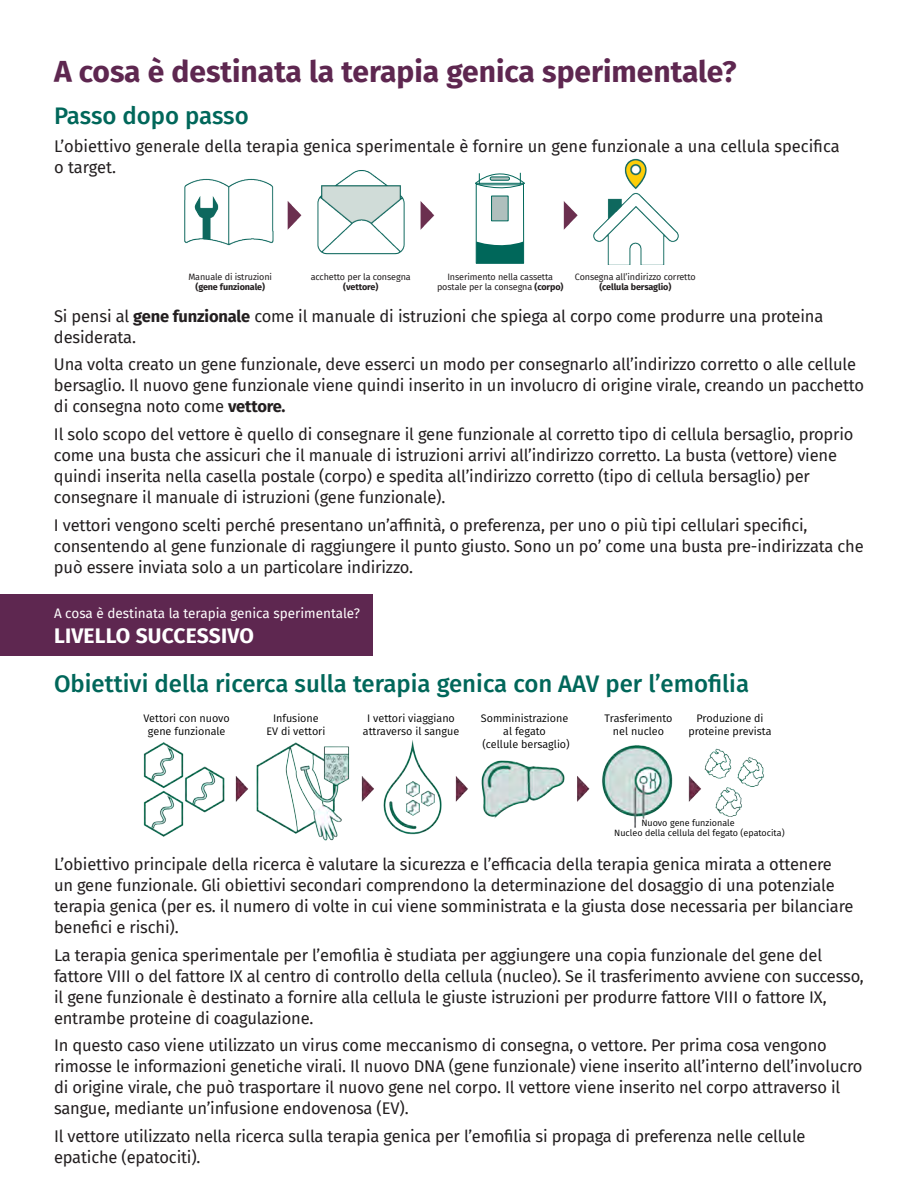
<style>
.page{position:relative;width:918px;height:1188px;background:#fff}
.page>*{position:absolute;margin:0;border:0;box-sizing:border-box;transform-origin:0 0}
.t1{font:700 30px "Fira Sans";color:#5e2750}
.t2{font:500 24px "Fira Sans";color:#00675a}
.t3{font:700 21px "Fira Sans";letter-spacing:.01em;color:#fff}
.t4{font:16.5px/21px "Fira Sans";letter-spacing:-.01em;color:#231f20}
.t5{font:13.5px "Fira Sans";color:#fff}
.t6{font:10.95px/13px "Fira Sans";color:#000;text-align:center}
.t7{font:9.15px/9.9px "Fira Sans";color:#000}
.t8{font:9px/10.5px "Fira Sans";letter-spacing:-.01em;color:#231f20;text-align:center}
.s1{font-weight:700}
</style>
<div class="page">
<img style="left:563px;top:158px;width:116px;height:106px">
<div style="left:0;top:594px;width:373px;height:62px;background:#5e2750"></div>
<img style="left:143px;top:740px;width:621px;height:101px">
<div style="left:639px;top:819px;width:90px;height:10px;background:#fff"></div>
<div style="left:629px;top:828px;width:91px;height:10px;background:#fff"></div>
<img style="left:184px;top:170px;width:251px;height:85px">
<svg style="left:475px;top:172px;width:50px;height:92px"></svg>
<p class="t1" style="left:54px;top:46px;width:684px">A cosa è destinata la terapia genica sperimentale?</p>
<p class="t2" style="left:54px;top:97px;width:196px">Passo dopo passo</p>
<p class="t4" style="left:54px;top:135px;width:787px">L’obiettivo generale della terapia genica sperimentale è fornire un gene funzionale a una cellula specifica o target.</p>
<p class="t8" style="left:188px;top:271px;width:85px">Manuale di istruzioni <span class="s1">(gene funzionale)</span></p>
<p class="t8" style="left:311px;top:271px;width:102px">acchetto per la consegna <span class="s1">(vettore)</span></p>
<p class="t8" style="left:575px;top:271px;width:122px">Consegna all’indirizzo corretto <span class="s1">(cellula bersaglio)</span></p>
<p class="t8" style="left:437px;top:271px;width:128px">Inserimento nella cassetta postale per la consegna <span class="s1">(corpo)</span></p>
<p class="t4" style="left:54px;top:305px;width:771px">Si pensi al <span class="s1">gene funzionale</span> come il manuale di istruzioni che spiega al corpo come produrre una proteina desiderata.</p>
<p class="t4" style="left:54px;top:354px;width:812px">Una volta creato un gene funzionale, deve esserci un modo per consegnarlo all’indirizzo corretto o alle cellule bersaglio. Il nuovo gene funzionale viene quindi inserito in un involucro di origine virale, creando un pacchetto di consegna noto come <span class="s1">vettore.</span></p>
<p class="t4" style="left:54px;top:423px;width:801px">Il solo scopo del vettore è quello di consegnare il gene funzionale al corretto tipo di cellula bersaglio, proprio come una busta che assicuri che il manuale di istruzioni arrivi all’indirizzo corretto. La busta (vettore) viene quindi inserita nella casella postale (corpo) e spedita all’indirizzo corretto (tipo di cellula bersaglio) per consegnare il manuale di istruzioni (gene funzionale).</p>
<p class="t4" style="left:54px;top:514px;width:811px">I vettori vengono scelti perché presentano un’affinità, o preferenza, per uno o più tipi cellulari specifici, consentendo al gene funzionale di raggiungere il punto giusto. Sono un po’ come una busta pre-indirizzata che può essere inviata solo a un particolare indirizzo.</p>
<p class="t5" style="left:54px;top:603px;width:307px">A cosa è destinata la terapia genica sperimentale?</p>
<p class="t3" style="left:54px;top:618px;width:202px">LIVELLO SUCCESSIVO</p>
<p class="t2" style="left:54px;top:665px;width:697px">Obiettivi della ricerca sulla terapia genica con AAV per l’emofilia</p>
<p class="t6" style="left:144px;top:712px;width:88px">Vettori con nuovo gene funzionale</p>
<p class="t6" style="left:266px;top:712px;width:60px">Infusione<br>EV di vettori</p>
<p class="t6" style="left:605px;top:712px;width:69px">Trasferimento nel nucleo</p>
<p class="t6" style="left:363px;top:712px;width:98px">I vettori viaggiano attraverso il sangue</p>
<p class="t6" style="left:481px;top:712px;width:90px">Somministrazione al fegato<br>(cellule bersaglio)</p>
<p class="t6" style="left:688px;top:712px;width:85px">Produzione di proteine prevista</p>
<p class="t7" style="left:614px;top:818px;width:172px;text-indent:27px">Nuovo gene funzionale<br>Nucleo della cellula del fegato (epatocita)</p>
<p class="t4" style="left:54px;top:853px;width:801px">L’obiettivo principale della ricerca è valutare la sicurezza e l’efficacia della terapia genica mirata a ottenere un gene funzionale. Gli obiettivi secondari comprendono la determinazione del dosaggio di una potenziale terapia genica (per es. il numero di volte in cui viene somministrata e la giusta dose necessaria per bilanciare benefici e rischi).</p>
<p class="t4" style="left:54px;top:944px;width:811px">La terapia genica sperimentale per l’emofilia è studiata per aggiungere una copia funzionale del gene del fattore VIII o del fattore IX al centro di controllo della cellula (nucleo). Se il trasferimento avviene con successo, il gene funzionale è destinato a fornire alla cellula le giuste istruzioni per produrre fattore VIII o fattore IX, entrambe proteine di coagulazione.</p>
<p class="t4" style="left:54px;top:1035px;width:810px">In questo caso viene utilizzato un virus come meccanismo di consegna, o vettore. Per prima cosa vengono rimosse le informazioni genetiche virali. Il nuovo DNA (gene funzionale) viene inserito all’interno dell’involucro di origine virale, che può trasportare il nuovo gene nel corpo. Il vettore viene inserito nel corpo attraverso il sangue, mediante un’infusione endovenosa (EV).</p>
<p class="t4" style="left:54px;top:1125px;width:753px">Il vettore utilizzato nella ricerca sulla terapia genica per l’emofilia si propaga di preferenza nelle cellule epatiche (epatociti).</p>
</div>
